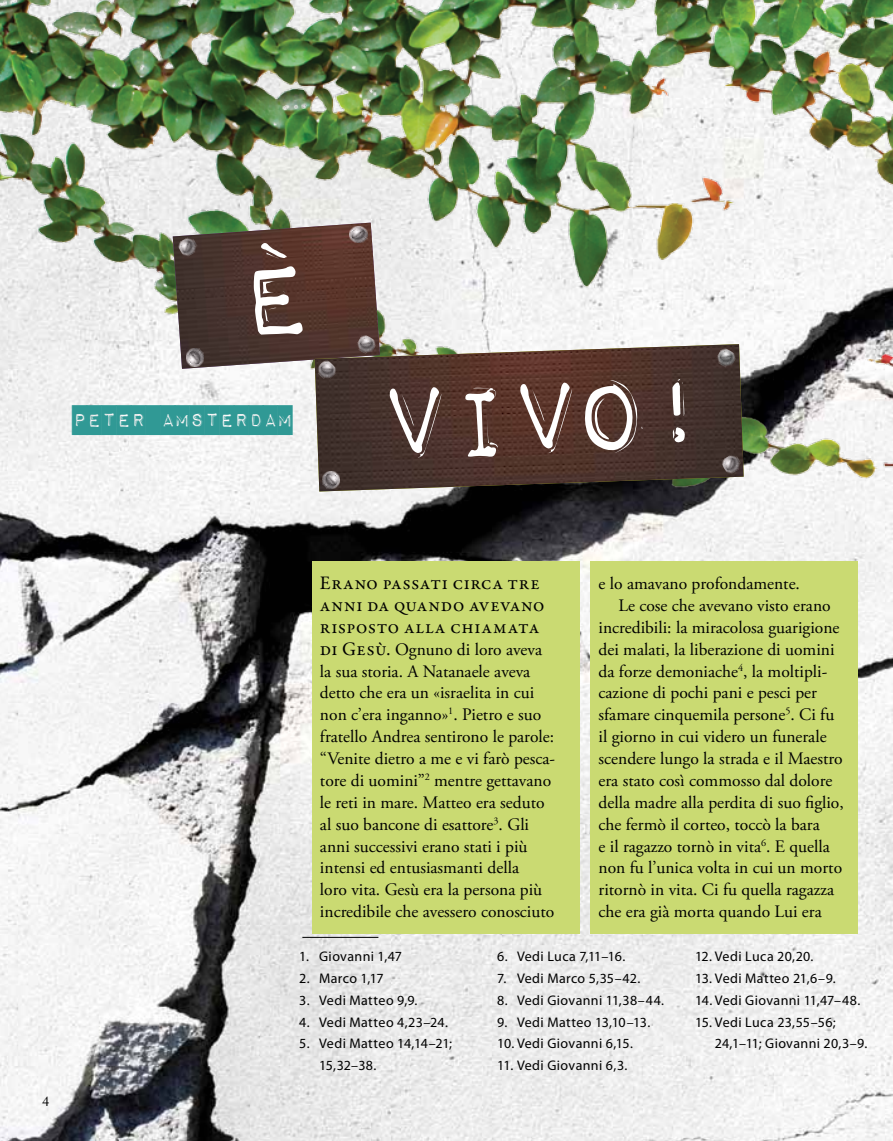
<style>
.page{position:relative;width:893px;height:1141px;background:#fff}
.page>*{position:absolute;margin:0;border:0;box-sizing:border-box;transform-origin:0 0}
.t1{font:129.5px "Impact Label Reversed";color:#fff}
.t2{font:24.5px "Impact Label";color:#309995}
.t3{font:19.25px/21.9px "Garamond Premr Pro";letter-spacing:.025em;color:#000}
.t4{font:17.5px/21.9px "Adobe Garamond Pro";color:#000}
.t5{font:14px/21.9px "Myriad Pro";letter-spacing:.025em;color:#000}
.t6{font:14px "Adobe Caslon Pro";color:#000}
.s1{font-family:"Garamond Premr Pro";font-size:19.25px}
</style>
<div class="page">
<img style="left:0;top:961px;width:893px;height:180px">
<img style="left:0;top:0;width:893px;height:961px">
<img style="left:315px;top:344px;width:429px;height:147px">
<div style="left:312px;top:561px;width:268px;height:372px;background:#cada72"></div>
<div style="left:590px;top:561px;width:268px;height:372px;background:#cada72"></div>
<hr style="left:302px;top:937px;width:76px;height:1px;background:#010202">
<img style="left:714px;top:347px;width:24px;height:23px">
<img style="left:720px;top:453px;width:23px;height:23px">
<img style="left:314px;top:369px;width:24px;height:13px">
<img style="left:322px;top:471px;width:17px;height:17px">
<svg style="left:173px;top:223px;width:207px;height:146px;background:#5d463f"></svg>
<h2 class="t2" style="left:73px;top:405px;width:221px">PETER AMSTERDAM</h2>
<h1 class="t1" style="left:375px;top:361px;width:341px;rotate:-2deg">vivo!</h1>
<p class="t6" style="left:42px;top:1093px;width:8px">4</p>
<p class="t3" style="left:320px;top:573px;width:226px">Erano passati circa tre anni da quando avevano risposto alla chiamata</p>
<p class="t4" style="left:320px;top:639px;width:237px"><span class="s1">di Gesù.</span> Ognuno di loro aveva la sua storia. A Natanaele aveva detto che era un «israelita in cui non c’era inganno»<sup>1</sup>. Pietro e suo fratello Andrea sentirono le parole: “Venite dietro a me e vi farò pesca&shy;tore di uomini”<sup>2</sup> mentre gettavano le reti in mare. Matteo era seduto al suo bancone di esattore<sup>3</sup>. Gli anni successivi erano stati i più intensi ed entusiasmanti della<br>loro vita. Gesù era la persona più incredibile che avessero conosciuto</p>
<p class="t4" style="left:599px;top:573px;width:203px">e lo amavano profondamente.</p>
<p class="t4" style="left:618px;top:595px;width:214px">Le cose che avevano visto erano</p>
<p class="t4" style="left:599px;top:617px;width:242px">incredibili: la miracolosa guarigione</p>
<p class="t4" style="left:599px;top:639px;width:238px">dei malati, la liberazione di uomini</p>
<p class="t4" style="left:599px;top:661px;width:230px">da forze demoniache<sup>4</sup>, la moltipli-</p>
<p class="t4" style="left:599px;top:683px;width:220px">cazione di pochi pani e pesci per</p>
<p class="t4" style="left:599px;top:704px;width:237px">sfamare cinquemila persone<sup>5</sup>. Ci fu</p>
<p class="t4" style="left:599px;top:726px;width:230px">il giorno in cui videro un funerale</p>
<p class="t4" style="left:599px;top:748px;width:246px">scendere lungo la strada e il Maestro</p>
<p class="t4" style="left:599px;top:770px;width:235px">era stato così commosso dal dolore</p>
<p class="t4" style="left:599px;top:792px;width:247px">della madre alla perdita di suo figlio,</p>
<p class="t4" style="left:599px;top:814px;width:223px">che fermò il corteo, toccò la bara</p>
<p class="t4" style="left:599px;top:836px;width:233px">e il ragazzo tornò in vita<sup>6</sup>. E quella</p>
<p class="t4" style="left:599px;top:858px;width:245px">non fu l’unica volta in cui un morto</p>
<p class="t4" style="left:599px;top:879px;width:237px">ritornò in vita. Ci fu quella ragazza</p>
<p class="t4" style="left:599px;top:901px;width:225px">che era già morta quando Lui era</p>
<p class="t5" style="left:299px;top:945px;width:104px">1. Giovanni 1,47</p>
<p class="t5" style="left:299px;top:967px;width:86px">2. Marco 1,17</p>
<p class="t5" style="left:299px;top:989px;width:120px">3. Vedi Matteo 9,9.</p>
<p class="t5" style="left:299px;top:1011px;width:150px">4. Vedi Matteo 4,23–24.</p>
<p class="t5" style="left:319px;top:1033px;width:135px;text-indent:-20px">5. Vedi Matteo 14,14–21;<br>15,32–38.</p>
<p class="t5" style="left:497px;top:945px;width:130px">6. Vedi Luca 7,11–16.</p>
<p class="t5" style="left:497px;top:967px;width:145px">7. Vedi Marco 5,35–42.</p>
<p class="t5" style="left:497px;top:989px;width:168px">8. Vedi Giovanni 11,38–44.</p>
<p class="t5" style="left:497px;top:1011px;width:155px">9. Vedi Matteo 13,10–13.</p>
<p class="t5" style="left:497px;top:1033px;width:137px">10. Vedi Giovanni 6,15.</p>
<p class="t5" style="left:497px;top:1054px;width:132px">11. Vedi Giovanni 6,3.</p>
<p class="t5" style="left:695px;top:945px;width:120px">12. Vedi Luca 20,20.</p>
<p class="t5" style="left:695px;top:967px;width:142px">13. Vedi Matteo 21,6–9.</p>
<p class="t5" style="left:695px;top:989px;width:167px">14. Vedi Giovanni 11,47–48.</p>
<p class="t5" style="left:715px;top:1011px;width:154px;text-indent:-20px">15. Vedi Luca 23,55–56;<br>24,1–11; Giovanni 20,3–9.</p>
</div>
